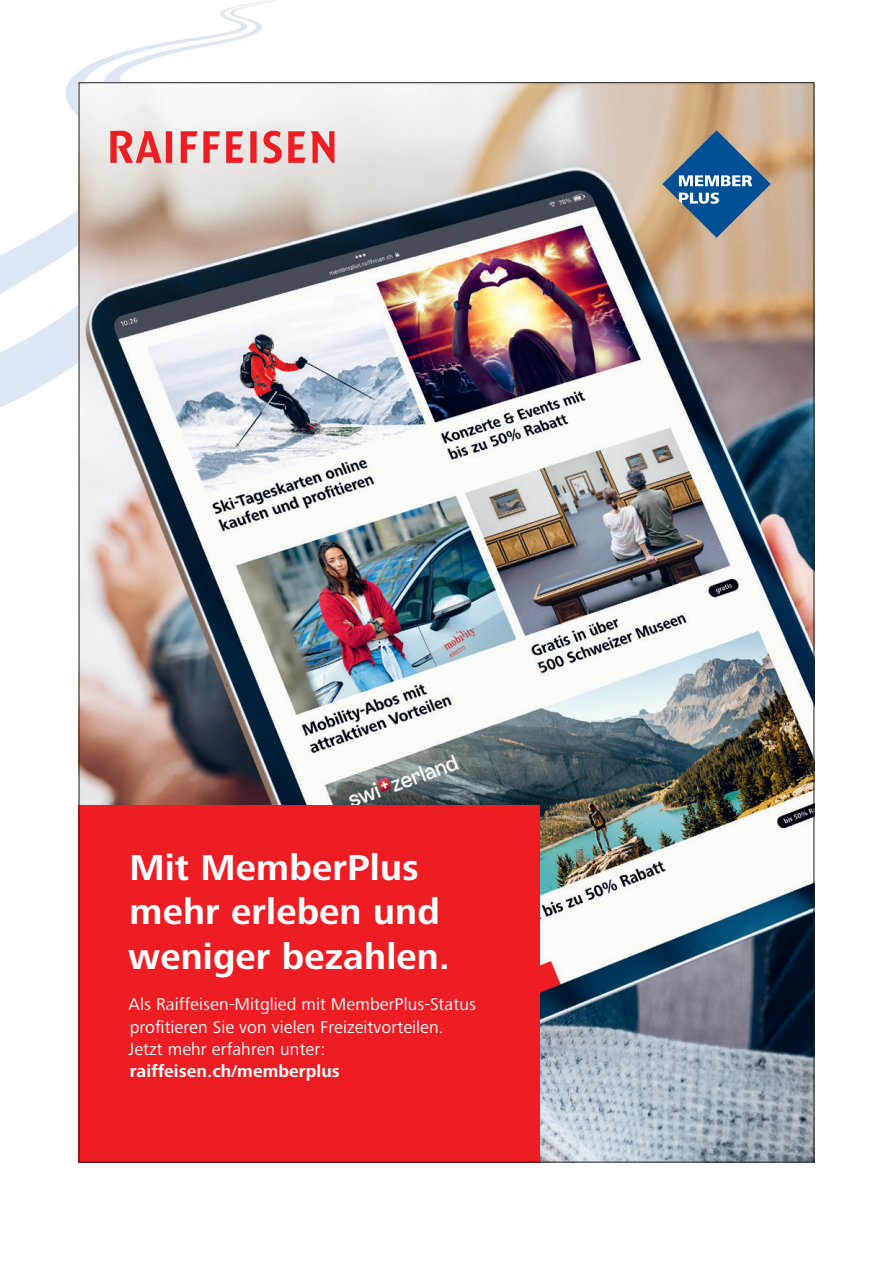
<style>
.page{position:relative;width:893px;height:1263px;background:#fff}
.page>*{position:absolute;margin:0;border:0;box-sizing:border-box;transform-origin:0 0}
.t1{font:700 37.35px/44.8px "Frutiger Next LTW1 G";letter-spacing:.005em;color:#fff}
.t2{font:17.7px/22.4px "Frutiger Next LTW1 G";letter-spacing:.005em;color:#fff}
.t3{font:700 17.7px "Frutiger Next LTW1 G";letter-spacing:.005em;color:#fff}
</style>
<div class="page">
<svg style="left:0;top:0;width:278px;height:412px"></svg>
<img style="left:81px;top:84px;width:731px;height:1076px">
<div style="left:79px;top:805px;width:461px;height:357px;background:#ee1d23"></div>
<svg style="left:662px;top:130px;width:109px;height:108px;background:#798995"></svg>
<svg style="left:110px;top:131px;width:224px;height:32px;background:#ea8a8c"></svg>
<h1 class="t1" style="left:128px;top:846px;width:323px">Mit MemberPlus mehr erleben und weniger bezahlen.</h1>
<p class="t2" style="left:129px;top:994px;width:349px">Als Raiffeisen-Mitglied mit MemberPlus-Status profitieren Sie von vielen Freizeitvorteilen.<br>Jetzt mehr erfahren unter:</p>
<p class="t3" style="left:130px;top:1061px;width:211px">raiffeisen.ch/memberplus</p>
</div>
